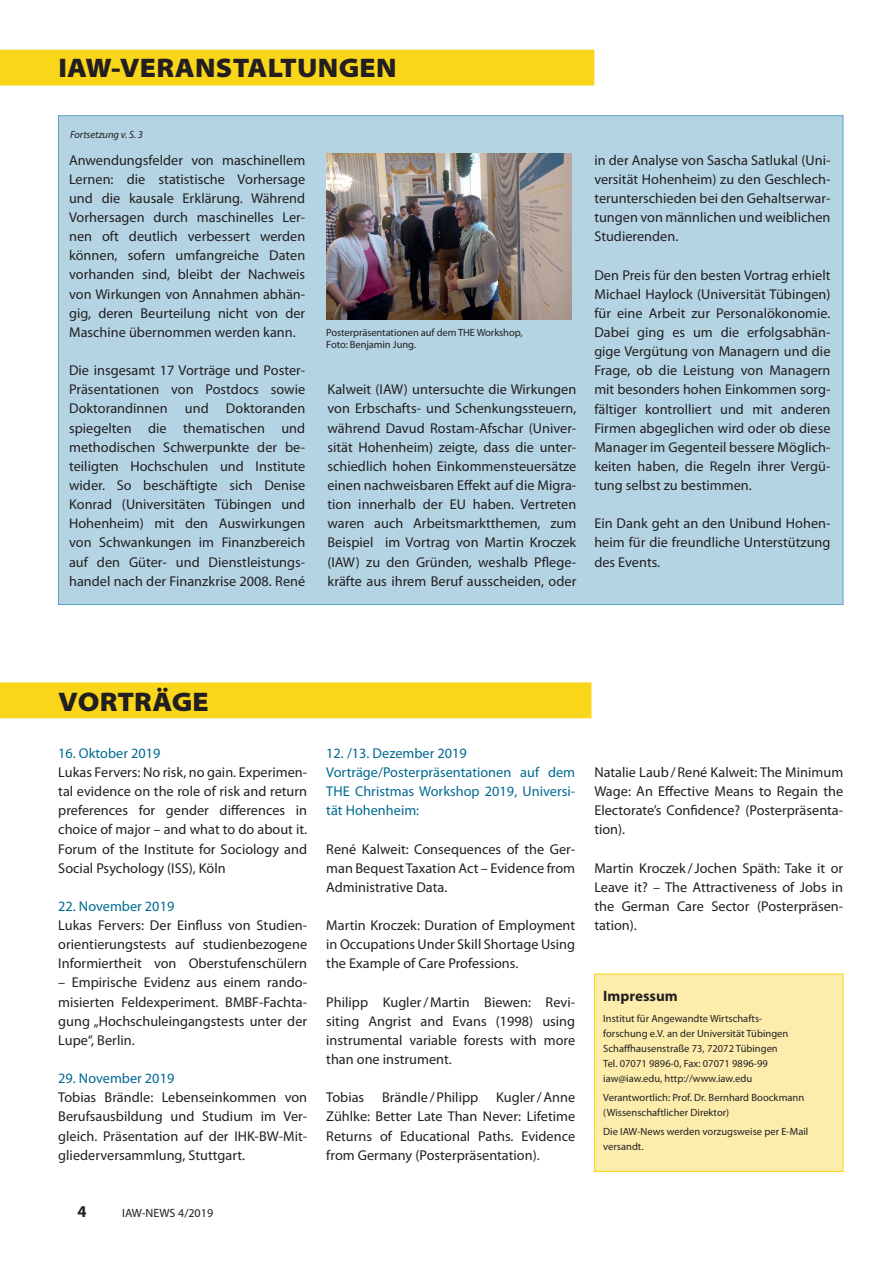
<style>
.page{position:relative;width:893px;height:1263px;background:#fff}
.page>*{position:absolute;margin:0;border:0;box-sizing:border-box;transform-origin:0 0}
.t1{font:900 semi-expanded 27px "Myriad Pro";letter-spacing:.01em;color:#231f20}
.t2{font:700 16.5px "Myriad Pro";color:#231f20}
.t3{font:700 15px "Myriad Pro";color:#231f20}
.t4{font:14.25px/19.2px "Myriad Pro";color:#231f20;text-align:justify}
.t5{font:14.25px/19.2px "Myriad Pro";color:#006991}
.t6{font:12px "Myriad Pro";color:#231f20}
.t7{font:10.5px/15px "Myriad Pro";color:#231f20}
.t8{font:italic 10.5px "Myriad Pro";letter-spacing:-.01em;color:#231f20}
</style>
<div class="page">
<div style="left:58px;top:116px;width:785px;height:489px;background:#b4d4e4;border:1px solid #56a5c4"></div>
<div style="left:0;top:682px;width:591px;height:36px;background:#fad61a"></div>
<div style="left:0;top:50px;width:594px;height:36px;background:#fad61a"></div>
<div style="left:594px;top:974px;width:249px;height:197px;background:#fdedad"></div>
<img style="left:327px;top:154px;width:245px;height:165px">
<h1 class="t1" style="left:58px;top:53px;width:340px">IAW-VERANSTALTUNGEN</h1>
<p class="t8" style="left:70px;top:128px;width:74px">Fortsetzung v. S. 3</p>
<p class="t4" style="left:69px;top:150px;width:238px">Anwendungsfelder von maschinellem Lernen: die statistische Vorhersage und die kausale Erklärung. Während Vorhersagen durch maschinelles Ler&shy;nen oft deutlich verbessert werden können, sofern umfangreiche Daten vorhanden sind, bleibt der Nachweis von Wirkungen von Annahmen abhän&shy;gig, deren Beurteilung nicht von der Maschine übernommen werden kann.</p>
<p class="t4" style="left:69px;top:360px;width:238px">Die insgesamt 17 Vorträge und Poster-Präsentationen von Postdocs sowie Doktorandinnen und Doktoranden spiegelten die thematischen und methodischen Schwerpunkte der be&shy;teiligten Hochschulen und Institute wider. So beschäftigte sich Denise Konrad (Universitäten Tübingen und Hohenheim) mit den Auswirkungen von Schwankungen im Finanzbereich auf den Güter- und Dienstleistungs&shy;handel nach der Finanzkrise 2008. René</p>
<p class="t7" style="left:326px;top:326px;width:198px;line-height:12.6px">Posterpräsentationen auf dem THE Workshop,<br>Foto: Benjamin Jung.</p>
<p class="t4" style="left:327px;top:380px;width:250px">Kalweit (IAW) untersuchte die Wirkungen von Erbschafts- und Schenkungssteuern, während Davud Rostam-Afschar (Univer&shy;sität Hohenheim) zeigte, dass die unter&shy;schiedlich hohen Einkommensteuersätze einen nachweisbaren Effekt auf die Migra&shy;tion innerhalb der EU haben. Vertreten waren auch Arbeitsmarktthemen, zum Beispiel im Vortrag von Martin Kroczek (IAW) zu den Gründen, weshalb Pflege&shy;kräfte aus ihrem Beruf ausscheiden, oder</p>
<p class="t4" style="left:594px;top:150px;width:238px">in der Analyse von Sascha Satlukal (Uni&shy;versität Hohenheim) zu den Geschlech&shy;terunterschieden bei den Gehaltserwar&shy;tungen von männlichen und weiblichen Studierenden.</p>
<p class="t4" style="left:594px;top:265px;width:238px">Den Preis für den besten Vortrag erhielt Michael Haylock (Universität Tübingen) für eine Arbeit zur Personalökonomie.<br>Dabei ging es um die erfolgsabhän&shy;gige Vergütung von Managern und die Frage, ob die Leistung von Managern mit besonders hohen Einkommen sorg&shy;fältiger kontrolliert und mit anderen Firmen abgeglichen wird oder ob diese Manager im Gegenteil bessere Möglich&shy;keiten haben, die Regeln ihrer Vergü&shy;tung selbst zu bestimmen.</p>
<p class="t4" style="left:594px;top:514px;width:238px">Ein Dank geht an den Unibund Hohen&shy;heim für die freundliche Unterstützung des Events.</p>
<h1 class="t1" style="left:58px;top:686px;width:152px">VORTRÄGE</h1>
<p class="t5" style="left:58px;top:743px;width:104px">16. Oktober 2019</p>
<p class="t4" style="left:58px;top:762px;width:250px">Lukas Fervers: No risk, no gain. Experimen&shy;tal evidence on the role of risk and return preferences for gender differences in choice of major – and what to do about it.<br>Forum of the Institute for Sociology and Social Psychology (ISS), Köln</p>
<p class="t5" style="left:58px;top:896px;width:118px">22. November 2019</p>
<p class="t4" style="left:58px;top:915px;width:250px">Lukas Fervers: Der Einfluss von Studien&shy;orientierungstests auf studienbezogene Informiertheit von Oberstufenschülern</p>
<p class="t4" style="left:58px;top:973px;width:250px">– Empirische Evidenz aus einem rando&shy;misierten Feldexperiment. BMBF-Fachta&shy;gung „Hochschuleingangstests unter der Lupe“, Berlin.</p>
<p class="t5" style="left:58px;top:1068px;width:118px">29. November 2019</p>
<p class="t4" style="left:58px;top:1088px;width:250px">Tobias Brändle: Lebenseinkommen von Berufsausbildung und Studium im Ver&shy;gleich. Präsentation auf der IHK-BW-Mit&shy;gliederversammlung, Stuttgart.</p>
<p class="t2" style="left:78px;top:1201px;width:11px">4</p>
<p class="t6" style="left:122px;top:1205px;width:92px">IAW-NEWS 4/2019</p>
<p class="t5" style="left:326px;top:743px;width:250px">12. /13. Dezember 2019<br>Vorträge/Posterpräsentationen auf dem<br>THE Christmas Workshop 2019, Universi&shy;tät Hohenheim:</p>
<p class="t4" style="left:326px;top:839px;width:250px">René Kalweit: Consequences of the Ger&shy;man Bequest Taxation Act – Evidence from Administrative Data.</p>
<p class="t4" style="left:326px;top:915px;width:250px">Martin Kroczek: Duration of Employment in Occupations Under Skill Shortage Using the Example of Care Professions.</p>
<p class="t4" style="left:326px;top:992px;width:250px">Philipp Kugler/Martin Biewen: Revi&shy;siting Angrist and Evans (1998) using instrumental variable forests with more than one instrument.</p>
<p class="t4" style="left:326px;top:1088px;width:39px">Tobias</p>
<p class="t4" style="left:382px;top:1088px;width:98px">Brändle /Philipp</p>
<p class="t4" style="left:326px;top:1088px;width:250px;text-indent:170px">Kugler/Anne Zühlke: Better Late Than Never: Lifetime Returns of Educational Paths. Evidence from Germany (Posterpräsentation).</p>
<p class="t4" style="left:594px;top:762px;width:250px">Natalie Laub/René Kalweit: The Minimum Wage: An Effective Means to Regain the Electorate’s Confidence? (Posterpräsenta&shy;tion).</p>
<p class="t4" style="left:594px;top:858px;width:250px">Martin Kroczek /Jochen Späth: Take it or Leave it? – The Attractiveness of Jobs in the German Care Sector (Posterpräsen&shy;tation).</p>
<p class="t3" style="left:603px;top:986px;width:76px">Impressum</p>
<p class="t7" style="left:603px;top:1010px;width:187px">Institut für Angewandte Wirtschafts&shy;forschung e.V. an der Universität Tübingen Schaffhausenstraße 73, 72072 Tübingen Tel. 07071 9896-0, Fax: 07071 9896-99 iaw@iaw.edu, http://www.iaw.edu</p>
<p class="t7" style="left:603px;top:1090px;width:202px">Verantwortlich: Prof. Dr. Bernhard Boockmann (Wissenschaftlicher Direktor)</p>
<p class="t7" style="left:603px;top:1124px;width:207px">Die IAW-News werden vorzugsweise per E-Mail versandt.</p>
</div>
